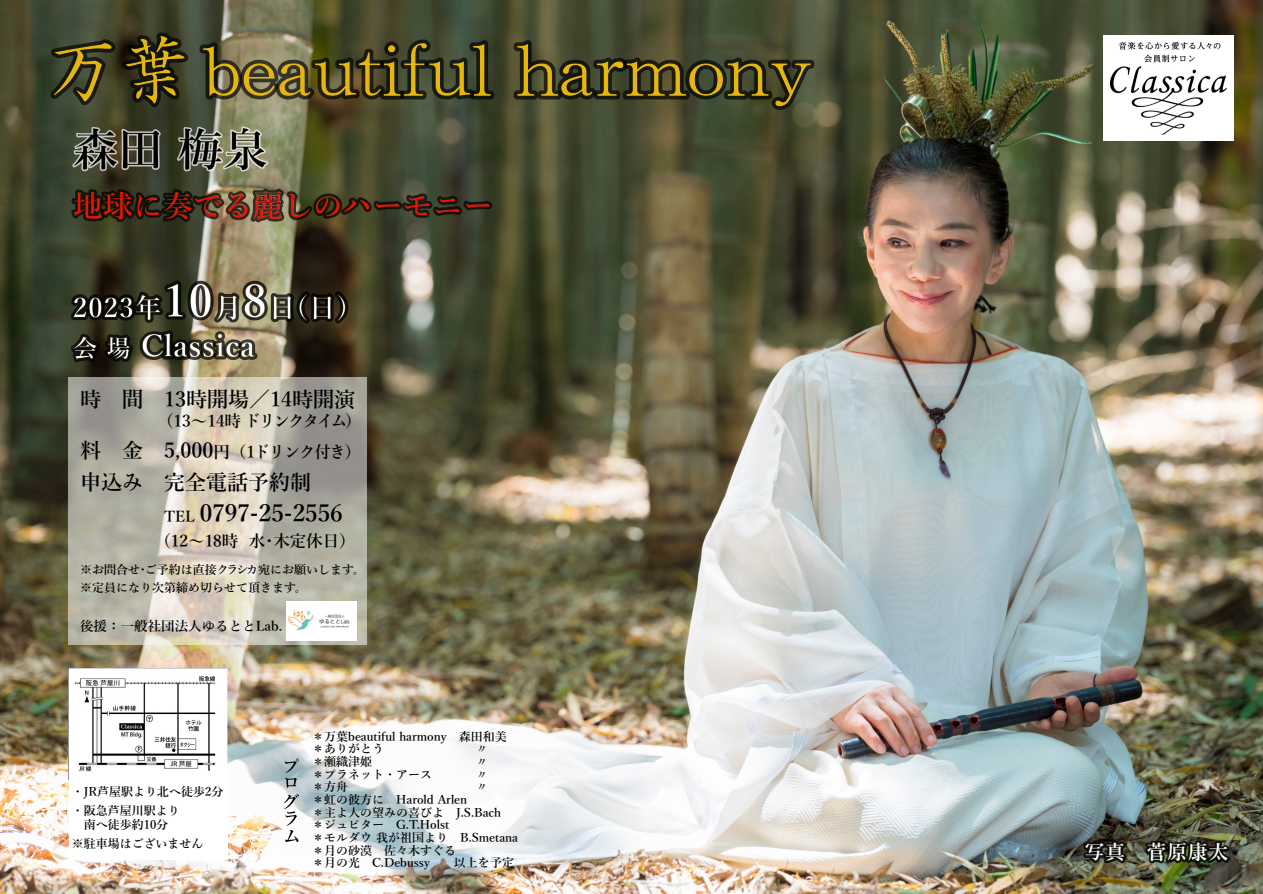
<style>
.page{position:relative;width:1263px;height:894px;background:#fff}
.page>*{position:absolute;margin:0;border:0;box-sizing:border-box;transform-origin:0 0}
.t1{font:72px "HG Seikaishotai PRO";color:#e6b60b}
.t2{font:600 45px "Yu Mincho";color:#000}
.t3{font:600 30px "Yu Mincho";color:#ee1101}
.t4{font:600 30px "Yu Mincho";letter-spacing:.03em;color:#fff}
.t5{font:600 27px "Yu Mincho";letter-spacing:.05em;color:#fff}
.t6{font:600 24px "Yu Mincho";color:#000}
.t7{font:600 21px "Yu Mincho";color:#000}
.t8{font:600 19.5px "Yu Mincho";letter-spacing:.06em;color:#fff}
.t9{font:600 16.5px/31.5px "Yu Mincho";letter-spacing:-.08em;color:#000;text-align:right}
.t10{font:600 16.5px "Yu Mincho";color:#000}
.t11{font:600 13.5px "Yu Mincho";color:#000}
.t12{font:600 12px/12.6px "Yu Mincho";color:#000}
.s1{font-size:45px}
.s2{font-size:24px}
.s3{font-size:21px}
.s4{font-size:15px}
</style>
<div class="page">
<img style="left:0;top:0;width:1263px;height:893px">
<svg style="left:71px;top:189px;width:421px;height:33px;background:#3e3f2a"></svg>
<svg style="left:50px;top:39px;width:65px;height:67px;background:#353c2a"></svg>
<svg style="left:122px;top:32px;width:66px;height:75px;background:#272819"></svg>
<svg style="left:199px;top:39px;width:295px;height:61px;background:#4b4b33"></svg>
<svg style="left:514px;top:40px;width:300px;height:70px;background:#3c4029"></svg>
<svg style="left:1083px;top:840px;width:43px;height:23px"></svg>
<svg style="left:1145px;top:840px;width:85px;height:23px;background:#2e3223"></svg>
<svg style="left:71px;top:333px;width:62px;height:29px;background:#1d1b10"></svg>
<svg style="left:140px;top:330px;width:118px;height:30px;background:#59533c"></svg>
<svg style="left:72px;top:127px;width:89px;height:44px;background:#686755"></svg>
<svg style="left:177px;top:126px;width:91px;height:45px;background:#91947c"></svg>
<svg style="left:285px;top:758px;width:14px;height:29px"></svg>
<svg style="left:284px;top:793px;width:15px;height:48px"></svg>
<svg style="left:71px;top:280px;width:277px;height:43px;background:#423e2c"></svg>
<div style="left:69px;top:778px;width:158px;height:81px;background:#fff"></div>
<svg style="left:69px;top:668px;width:158px;height:110px"></svg>
<div style="left:1103px;top:35px;width:130px;height:106px;background:#fff"></div>
<img style="left:1110px;top:43px;width:116px;height:92px">
<img style="left:69px;top:377px;width:298px;height:267px">
<img style="left:287px;top:601px;width:69px;height:39px">
<h1 class="t1" style="left:47px;top:34px;width:767px">万葉beautiful harmony</h1>
<h2 class="t2" style="left:73px;top:126px;width:196px">森田梅泉</h2>
<h3 class="t3" style="left:73px;top:190px;width:422px">地球に奏でる麗しのハーモニー</h3>
<h3 class="t5" style="left:73px;top:294px;width:276px">2023年<span class="s1">10</span>月<span class="s1">8</span>日(日)</h3>
<h3 class="t4" style="left:73px;top:330px;width:183px"><span class="s2">会場</span> Classica</h3>
<h3 class="t7" style="left:80px;top:388px;width:276px">時 間 13時開場／14時開演</h3>
<h3 class="t9" style="left:80px;top:404px;width:283px">（13〜14時ドリンクタイム）<br><span class="s3">料 金 5,000</span>円（1ドリンク付き）</h3>
<h3 class="t7" style="left:80px;top:471px;width:233px">申込み 完全電話予約制</h3>
<h3 class="t6" style="left:164px;top:500px;width:180px"><span class="s4">TEL</span> 0797-25-2556</h3>
<h3 class="t10" style="left:154px;top:532px;width:203px">（12〜18時 水・木定休日）</h3>
<p class="t12" style="left:80px;top:560px;width:286px;line-height:18px">※お問合せ・ご予約は直接クラシカ宛にお願いします。※定員になり次第締め切らせて頂きます。</p>
<p class="t11" style="left:80px;top:618px;width:204px">後援：一般社団法人ゆるととLab.</p>
<p class="t12" style="left:72px;top:781px;width:153px;line-height:18.6px">・JR芦屋駅より北へ徒歩2分・阪急芦屋川駅より</p>
<p class="t12" style="left:72px;top:815px;width:133px;line-height:18.6px;text-indent:12px">南へ徒歩約10分<br>※駐車場はございません</p>
<p class="t12" style="left:312px;top:729px;width:196px">＊万葉beautiful harmony 森田和美＊ありがとう</p>
<p class="t12" style="left:476px;top:742px;width:13px">〃</p>
<p class="t12" style="left:312px;top:754px;width:61px">＊瀬織津姫</p>
<p class="t12" style="left:476px;top:754px;width:13px">〃</p>
<p class="t12" style="left:312px;top:767px;width:121px">＊プラネット・アース</p>
<p class="t12" style="left:476px;top:767px;width:13px">〃</p>
<p class="t12" style="left:312px;top:780px;width:37px">＊方舟</p>
<p class="t12" style="left:476px;top:780px;width:13px">〃</p>
<p class="t12" style="left:312px;top:792px;width:207px">＊虹の彼方に Harold Arlen<br>＊主よ人の望みの喜びよ J.S.Bach<br>＊ジュピター G.T.Holst<br>＊モルダウ我が祖国より B.Smetana＊月の砂漠 佐々木すぐる<br>＊月の光 C.Debussy</p>
<p class="t12" style="left:454px;top:856px;width:61px">以上を予定</p>
<h3 class="t8" style="left:1085px;top:841px;width:145px">写真 菅原康太</h3>
</div>
